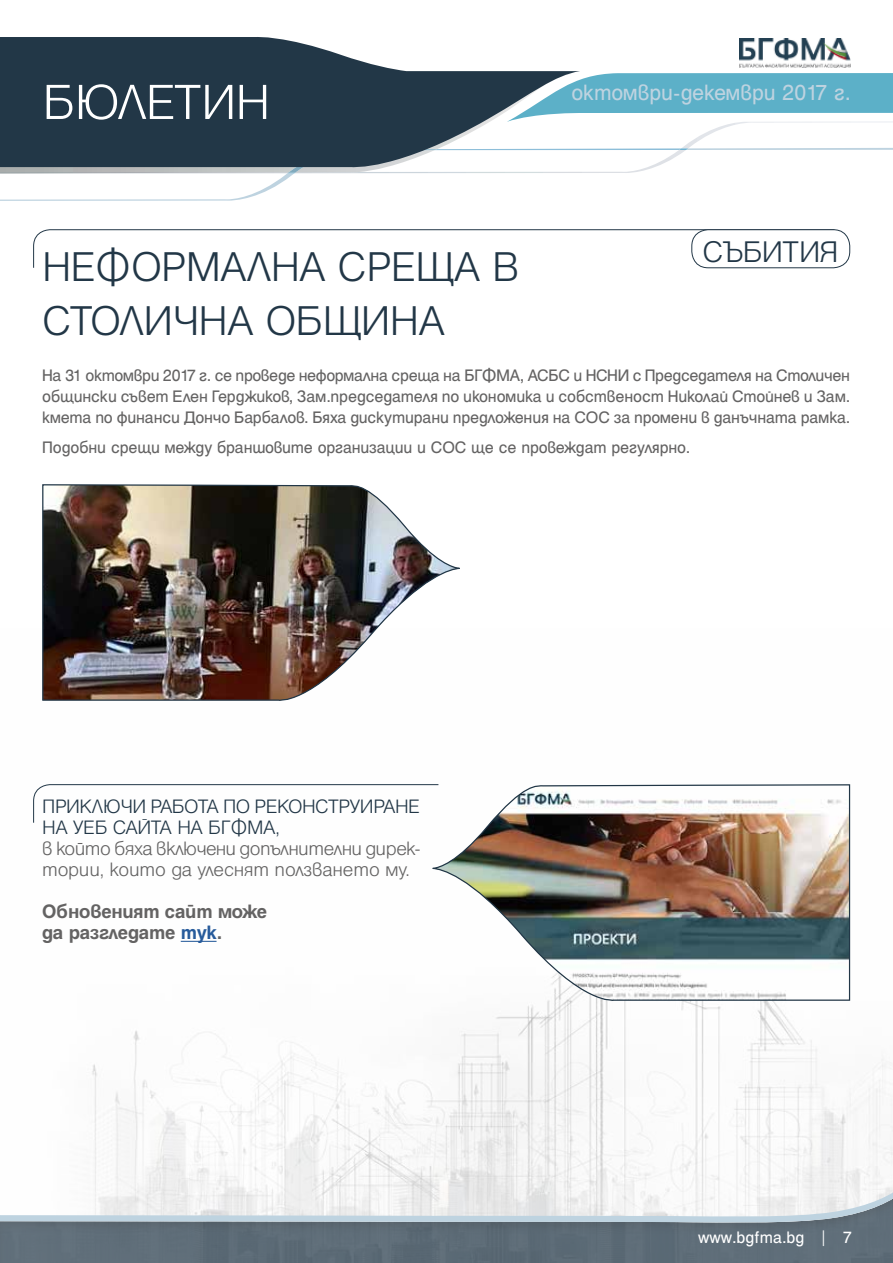
<style>
.page{position:relative;width:893px;height:1263px;background:#fff}
.page>*{position:absolute;margin:0;border:0;box-sizing:border-box;transform-origin:0 0}
.t1{font:300 53.25px "Helen Bg";letter-spacing:-.005em;color:#fff}
.t2{font:300 45px/54px "Helen Bg";color:#223747}
.t3{font:300 32.25px "Helen Bg";letter-spacing:-.01em;color:#223747}
.t4{font:24px "Helen Bg";letter-spacing:-.005em;color:#bed3e0}
.t5{font:300 21px/21px "Helen Bg";letter-spacing:-.02em;color:#646363}
.t6{font:300 21px/21px "Helen Bg";letter-spacing:-.005em;color:#223747}
.t7{font:700 21px/21px "Helen Bg";letter-spacing:-.015em;color:#646363}
.t8{font:18px/21px "Helen Bg";letter-spacing:-.005em;color:#646363;text-align:justify}
.t9{font:18px "Helen Bg";color:#fff}
.s1{color:#275b9b}
.s2{font-family:"Calibri";font-weight:300}
</style>
<div class="page">
<img style="left:92px;top:940px;width:801px;height:208px">
<svg style="left:0;top:38px;width:893px;height:163px"></svg>
<svg style="left:0;top:37px;width:580px;height:134px;fill:#223747"></svg>
<div style="left:0;top:1154px;width:893px;height:109px;background:#5e6d78"></div>
<svg style="left:1px;top:1148px;width:892px;height:76px;background:#e8ebec"></svg>
<svg style="left:0;top:1154px;width:1px;height:68px"></svg>
<img style="left:740px;top:38px;width:110px;height:30px">
<svg style="left:33px;top:229px;width:802px;height:40px"></svg>
<img style="left:42px;top:484px;width:418px;height:217px">
<div style="left:692px;top:230px;width:158px;height:38px;background:#fff;border-radius:16px"></div>
<div style="left:691px;top:229px;width:159px;height:39px;border:1px solid #223747;border-radius:16px"></div>
<img style="left:432px;top:784px;width:419px;height:222px">
<hr style="left:181px;top:941px;width:36px;height:1px;background:#275b9b">
<svg style="left:33px;top:784px;width:406px;height:39px"></svg>
<h1 class="t1" style="left:43px;top:72px;width:228px">БЮЛЕТИН</h1>
<h3 class="t4" style="left:571px;top:79px;width:280px">октомври-декември 2017 г.</h3>
<h3 class="t3" style="left:703px;top:233px;width:138px">СЪБИТИЯ</h3>
<h2 class="t2" style="left:42px;top:238px;width:479px">НЕФОРМАЛНА СРЕЩА В<br>СТОЛИЧНА ОБЩИНА</h2>
<p class="t8" style="left:42px;top:364px;width:810px">На 31 октомври 2017 г. се проведе неформална среща на БГФМА, АСБС и НСНИ с Председателя на Столичен общински съвет Елен Герджиков, Зам.председателя по икономика и собственост Николай Стойнев и Зам. кмета по финанси Дончо Барбалов. Бяха дискутирани предложения на СОС за промени в данъчната рамка.</p>
<p class="t8" style="left:42px;top:436px;width:650px">Подобни срещи между браншовите организации и СОС ще се провеждат регулярно.</p>
<p class="t6" style="left:42px;top:795px;width:379px">ПРИКЛЮЧИ РАБОТА ПО РЕКОНСТРУИРАНЕ<br>НА УЕБ САЙТА НА БГФМА,</p>
<p class="t5" style="left:42px;top:837px;width:379px">в който бяха включени допълнителни дирек&shy;тории, които да улеснят ползването му.</p>
<p class="t7" style="left:42px;top:901px;width:226px">Обновеният сайт може да разгледате <span class="s1">тук</span>.</p>
<p class="t9" style="left:698px;top:1227px;width:155px">www.bgfma.bg <span class="s2">|</span> 7</p>
</div>
